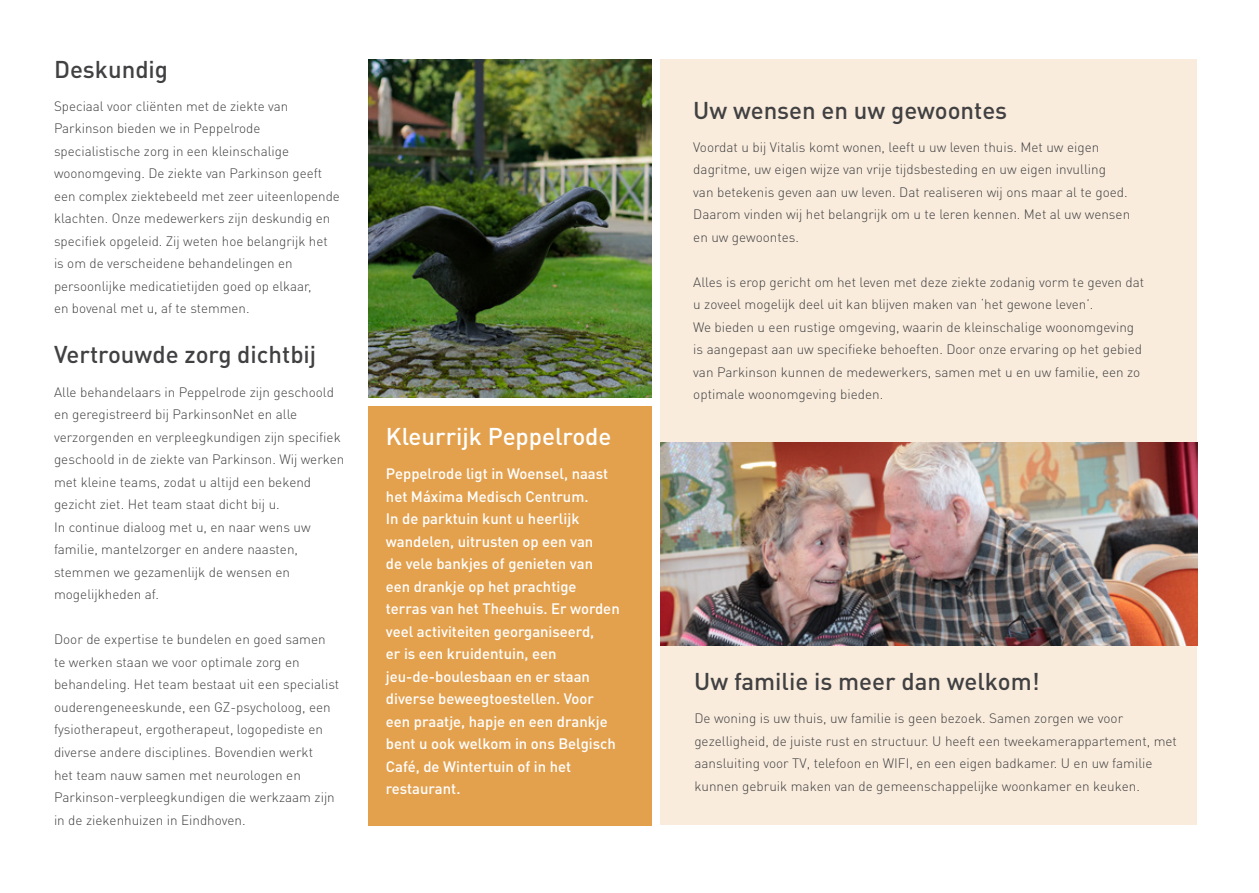
<style>
.page{position:relative;width:1259px;height:893px;background:#fff}
.page>*{position:absolute;margin:0;border:0;box-sizing:border-box;transform-origin:0 0}
.t1{font:500 24px "DIN Pro";color:#414042}
.t2{font:500 24px "DIN Pro";color:#fff}
.t3{font:500 15px/22.5px "DIN Pro";color:#fff}
.t4{font:300 13.5px/22.5px "DIN Pro";color:#414042}
</style>
<div class="page">
<div style="left:369px;top:406px;width:283px;height:419px;background:#e3a14e"></div>
<img style="left:369px;top:60px;width:283px;height:338px">
<div style="left:660px;top:60px;width:537px;height:765px;background:#f9ecdc"></div>
<img style="left:660px;top:442px;width:537px;height:204px">
<h1 class="t1" style="left:54px;top:53px;width:116px">Deskundig</h1>
<p class="t4" style="left:54px;top:94px;width:287px">Speciaal voor cliënten met de ziekte van Parkinson bieden we in Peppelrode specialistische zorg in een kleinschalige woonomgeving. De ziekte van Parkinson geeft een complex ziektebeeld met zeer uiteenlopende klachten. Onze medewerkers zijn deskundig en specifiek opgeleid. Zij weten hoe belangrijk het is om de verscheidene behandelingen en persoonlijke medicatietijden goed op elkaar,<br>en bovenal met u, af te stemmen.</p>
<h1 class="t1" style="left:54px;top:338px;width:264px">Vertrouwde zorg dichtbij</h1>
<p class="t4" style="left:54px;top:380px;width:292px">Alle behandelaars in Peppelrode zijn geschoold en geregistreerd bij ParkinsonNet en alle verzorgenden en verpleegkundigen zijn specifiek geschoold in de ziekte van Parkinson. Wij werken met kleine teams, zodat u altijd een bekend gezicht ziet. Het team staat dicht bij u.<br>In continue dialoog met u, en naar wens uw familie, mantelzorger en andere naasten, stemmen we gezamenlijk de wensen en mogelijkheden af.</p>
<p class="t4" style="left:54px;top:628px;width:287px">Door de expertise te bundelen en goed samen te werken staan we voor optimale zorg en behandeling. Het team bestaat uit een specialist ouderengeneeskunde, een GZ-psycholoog, een fysiotherapeut, ergotherapeut, logopediste en diverse andere disciplines. Bovendien werkt<br>het team nauw samen met neurologen en Parkinson-verpleegkundigen die werkzaam zijn in de ziekenhuizen in Eindhoven.</p>
<h1 class="t2" style="left:386px;top:420px;width:227px">Kleurrijk Peppelrode</h1>
<p class="t3" style="left:386px;top:462px;width:235px">Peppelrode ligt in Woensel, naast het Máxima Medisch Centrum.<br>In de parktuin kunt u heerlijk wandelen, uitrusten op een van<br>de vele bankjes of genieten van een drankje op het prachtige terras van het Theehuis. Er worden veel activiteiten georganiseerd,<br>er is een kruidentuin, een jeu-de-boulesbaan en er staan diverse beweegtoestellen. Voor een praatje, hapje en een drankje bent u ook welkom in ons Belgisch<br>Café, de Wintertuin of in het restaurant.</p>
<h1 class="t1" style="left:693px;top:94px;width:315px">Uw wensen en uw gewoontes</h1>
<p class="t4" style="left:693px;top:135px;width:438px">Voordat u bij Vitalis komt wonen, leeft u uw leven thuis. Met uw eigen dagritme, uw eigen wijze van vrije tijdsbesteding en uw eigen invulling<br>van betekenis geven aan uw leven. Dat realiseren wij ons maar al te goed.<br>Daarom vinden wij het belangrijk om u te leren kennen. Met al uw wensen en uw gewoontes.</p>
<p class="t4" style="left:693px;top:270px;width:452px">Alles is erop gericht om het leven met deze ziekte zodanig vorm te geven dat u zoveel mogelijk deel uit kan blijven maken van ‘het gewone leven’.<br>We bieden u een rustige omgeving, waarin de kleinschalige woonomgeving is aangepast aan uw specifieke behoeften. Door onze ervaring op het gebied van Parkinson kunnen de medewerkers, samen met u en uw familie, een zo optimale woonomgeving bieden.</p>
<h1 class="t1" style="left:694px;top:665px;width:347px">Uw familie is meer dan welkom!</h1>
<p class="t4" style="left:694px;top:707px;width:484px">De woning is uw thuis, uw familie is geen bezoek. Samen zorgen we voor gezelligheid, de juiste rust en structuur. U heeft een tweekamerappartement, met aansluiting voor TV, telefoon en WIFI, en een eigen badkamer. U en uw familie kunnen gebruik maken van de gemeenschappelijke woonkamer en keuken.</p>
</div>
